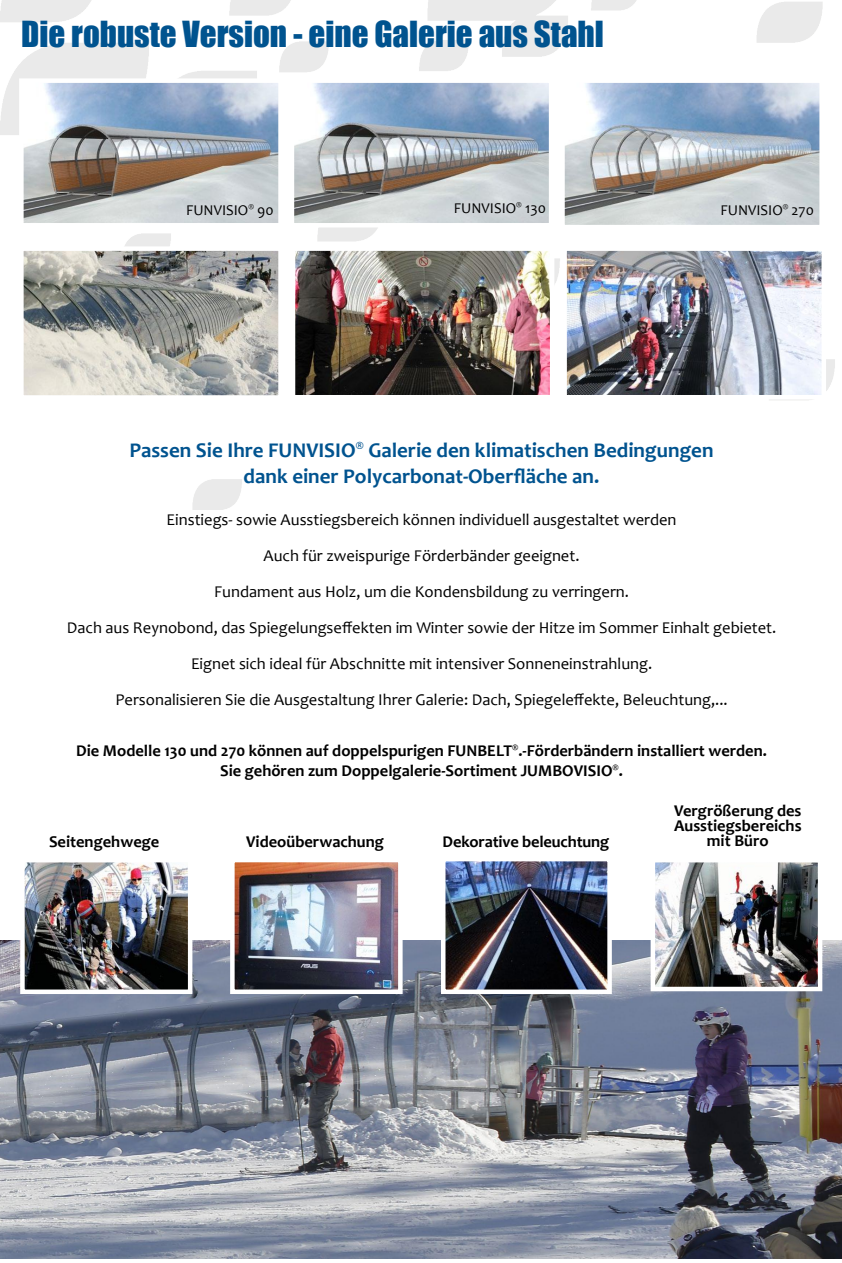
<style>
.page{position:relative;width:842px;height:1263px;background:#fff}
.page>*{position:absolute;margin:0;border:0;box-sizing:border-box;transform-origin:0 0}
.t1{font:33px "Impact";color:#00538f}
.t2{font:700 21px/25.2px "Candara";color:#00538f;text-align:center}
.t3{font:16.5px/36px "Candara";color:#000;text-align:center}
.t4{font:700 16.5px/15px "Candara";color:#000;text-align:center}
.t5{font:15px "Candara";color:#000}
</style>
<div class="page">
<img style="left:0;top:941px;width:842px;height:318px">
<img style="left:25px;top:863px;width:162px;height:126px">
<div style="left:20px;top:858px;width:172px;height:136px;border:4px solid #fff"></div>
<img style="left:656px;top:863px;width:161px;height:123px">
<div style="left:651px;top:858px;width:171px;height:133px;border:4px solid #fff"></div>
<img style="left:235px;top:863px;width:163px;height:126px">
<div style="left:230px;top:858px;width:173px;height:136px;border:4px solid #fff"></div>
<img style="left:446px;top:862px;width:161px;height:127px">
<div style="left:441px;top:857px;width:171px;height:137px;border:4px solid #fff"></div>
<img style="left:565px;top:83px;width:254px;height:141px">
<div style="left:560px;top:78px;width:264px;height:151px;border:4px solid #fff"></div>
<img style="left:24px;top:83px;width:254px;height:139px">
<div style="left:19px;top:78px;width:264px;height:149px;border:4px solid #fff"></div>
<img style="left:295px;top:83px;width:253px;height:139px">
<div style="left:290px;top:78px;width:263px;height:149px;border:4px solid #fff"></div>
<img style="left:24px;top:251px;width:254px;height:144px">
<div style="left:19px;top:246px;width:264px;height:154px;border:4px solid #fff"></div>
<img style="left:296px;top:251px;width:253px;height:143px">
<div style="left:291px;top:246px;width:263px;height:153px;border:4px solid #fff"></div>
<img style="left:567px;top:251px;width:254px;height:143px">
<div style="left:562px;top:246px;width:264px;height:153px;border:4px solid #fff"></div>
<h1 class="t1" style="left:21px;top:9px;width:584px">Die robuste Version - eine Galerie aus Stahl</h1>
<p class="t5" style="left:186px;top:200px;width:89px">FUNVISIO<sup>®</sup> 90</p>
<p class="t5" style="left:454px;top:198px;width:93px">FUNVISIO<sup>®</sup> 130</p>
<p class="t5" style="left:720px;top:200px;width:95px">FUNVISIO<sup>®</sup> 270</p>
<p class="t2" style="left:129px;top:438px;width:585px">Passen Sie Ihre FUNVISIO<sup>®</sup> Galerie den klimatischen Bedingungen dank einer Polycarbonat-Oberfläche an.</p>
<p class="t3" style="left:67px;top:502px;width:711px">Einstiegs- sowie Ausstiegsbereich können individuell ausgestaltet werden<br>Auch für zweispurige Förderbänder geeignet.<br>Fundament aus Holz, um die Kondensbildung zu verringern.<br>Dach aus Reynobond, das Spiegelungseffekten im Winter sowie der Hitze im Sommer Einhalt gebietet.<br>Eignet sich ideal für Abschnitte mit intensiver Sonneneinstrahlung.<br>Personalisieren Sie die Ausgestaltung Ihrer Galerie: Dach, Spiegeleffekte, Beleuchtung,...</p>
<p class="t4" style="left:76px;top:741px;width:692px;line-height:19.8px">Die Modelle 130 und 270 können auf doppelspurigen FUNBELT<sup>®</sup>.-Förderbändern installiert werden.<br>Sie gehören zum Doppelgalerie-Sortiment JUMBOVISIO<sup>®</sup>.</p>
<p class="t4" style="left:49px;top:834px;width:112px">Seitengehwege</p>
<p class="t4" style="left:246px;top:834px;width:139px">Videoüberwachung</p>
<p class="t4" style="left:443px;top:834px;width:168px">Dekorative beleuchtung</p>
<p class="t4" style="left:674px;top:803px;width:129px">Vergrößerung des<br>Ausstiegsbereichs mit Büro</p>
</div>
